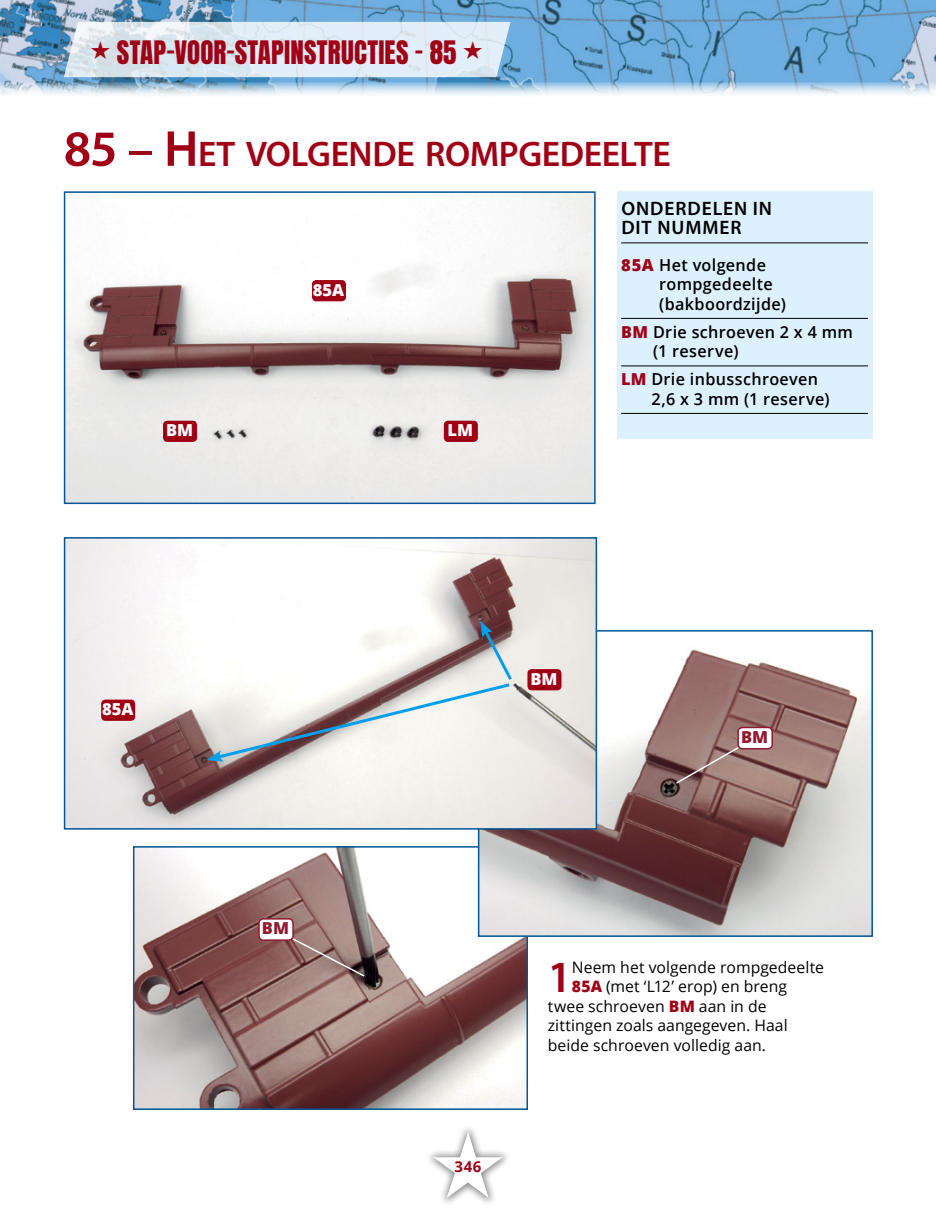
<style>
.page{position:relative;width:936px;height:1212px;background:#fff}
.page>*{position:absolute;margin:0;border:0;box-sizing:border-box;transform-origin:0 0}
.t1{font:600 44.7px "Myriad Pro";color:#a00016}
.t2{font:600 35.7px "Myriad Pro";letter-spacing:-.015em;color:#a00016}
.t3{font:27px "Anton";letter-spacing:.01em;color:#a00016}
.t4{font:600 19.5px/19.5px "Myriad Pro";letter-spacing:.05em;color:#000}
.t5{font:600 16.5px/19.5px "Open Sans";letter-spacing:.02em;color:#000}
.t6{font:800 16.5px "Open Sans";color:#fff}
.t7{font:800 16.5px "Open Sans";color:#911a30}
.t8{font:15.75px "Open Sans";letter-spacing:.005em;color:#000}
.t9{font:700 15px "Open Sans";color:#a00016}
.s1{font-size:51px}
.s2{font-weight:800;color:#a00016}
</style>
<div class="page">
<div style="left:617px;top:191px;width:255px;height:248px;background:#dcf1fd"></div>
<hr style="left:621px;top:242px;width:246px;height:1px;background:#000">
<hr style="left:621px;top:318px;width:246px;height:1px;background:#000">
<hr style="left:621px;top:365px;width:246px;height:1px;background:#000">
<hr style="left:621px;top:413px;width:246px;height:1px;background:#000">
<img style="left:136px;top:849px;width:389px;height:258px">
<div style="left:133px;top:846px;width:395px;height:264px;border:2px solid #005697"></div>
<img style="left:481px;top:633px;width:388px;height:301px">
<div style="left:478px;top:630px;width:394px;height:307px;border:2px solid #005697"></div>
<img style="left:67px;top:194px;width:525px;height:307px">
<div style="left:64px;top:191px;width:531px;height:313px;border:2px solid #005697"></div>
<div style="left:312px;top:280px;width:34px;height:21px;background:#a00016;border-radius:4px"></div>
<div style="left:163px;top:421px;width:34px;height:21px;background:#a00016;border-radius:4px"></div>
<div style="left:444px;top:421px;width:34px;height:21px;background:#a00016;border-radius:4px"></div>
<img style="left:67px;top:540px;width:527px;height:287px">
<div style="left:64px;top:537px;width:533px;height:293px;border:2px solid #005697"></div>
<div style="left:101px;top:699px;width:34px;height:22px;background:#a00016;border-radius:4px"></div>
<div style="left:527px;top:669px;width:34px;height:21px;background:#a00016;border-radius:4px"></div>
<svg style="left:285px;top:934px;width:81px;height:44px;background:#937571"></svg>
<div style="left:259px;top:919px;width:34px;height:21px;background:#fff;border-radius:4px"></div>
<div style="left:258px;top:918px;width:36px;height:23px;border:2px solid #911a30;border-radius:4px"></div>
<svg style="left:674px;top:742px;width:73px;height:43px;background:#987873"></svg>
<div style="left:738px;top:727px;width:34px;height:22px;background:#fff;border-radius:4px"></div>
<div style="left:737px;top:727px;width:35px;height:22px;border:2px solid #911a30;border-radius:4px"></div>
<svg style="left:207px;top:621px;width:307px;height:141px"></svg>
<div style="left:424px;top:1123px;width:87px;height:83px;background:#000;opacity:.5"></div>
<svg style="left:433px;top:1132px;width:69px;height:65px"></svg>
<img style="left:0;top:0;width:935px;height:95px">
<svg style="left:64px;top:22px;width:446px;height:55px;background:#dbe7f1"></svg>
<h3 class="t3" style="left:90px;top:39px;width:394px">• STAP-VOOR-STAPINSTRUCTIES – 85 •</h3>
<h2 class="t2" style="left:64px;top:134px;width:608px"><span class="s1">85</span> <span class="s1">–</span> <span class="s1">H</span>ET VOLGENDE ROMPGEDEELTE</h2>
<p class="t4" style="left:621px;top:198px;width:152px">ONDERDELEN IN<br>DIT NUMMER</p>
<p class="t5" style="left:659px;top:254px;width:128px;text-indent:-38px"><span class="s2">85A</span> Het volgende rompgedeelte (bakboordzijde)</p>
<p class="t5" style="left:653px;top:321px;width:201px;text-indent:-32px"><span class="s2">BM</span> Drie schroeven 2 x 4 mm (1 reserve)</p>
<p class="t5" style="left:651px;top:369px;width:180px;text-indent:-30px"><span class="s2">LM</span> Drie inbusschroeven<br>2,6 x 3 mm (1 reserve)</p>
<p class="t6" style="left:313px;top:277px;width:33px">85A</p>
<p class="t6" style="left:166px;top:418px;width:29px">BM</p>
<p class="t6" style="left:447px;top:418px;width:27px">LM</p>
<p class="t6" style="left:102px;top:696px;width:33px">85A</p>
<p class="t7" style="left:262px;top:916px;width:29px">BM</p>
<p class="t6" style="left:530px;top:666px;width:29px">BM</p>
<p class="t7" style="left:741px;top:724px;width:29px">BM</p>
<p class="t9" style="left:454px;top:1155px;width:28px">346</p>
<h1 class="t1" style="left:547px;top:952px;width:25px">1</h1>
<p class="t8" style="left:571px;top:956px;width:254px">Neem het volgende rompgedeelte</p>
<p class="t8" style="left:571px;top:976px;width:217px"><span class="s2">85A</span> (met ‘L12’ erop) en breng</p>
<p class="t8" style="left:547px;top:995px;width:220px">twee schroeven <span class="s2">BM</span> aan in de</p>
<p class="t8" style="left:547px;top:1015px;width:241px">zittingen zoals aangegeven. Haal</p>
<p class="t8" style="left:547px;top:1034px;width:220px">beide schroeven volledig aan.</p>
</div>
